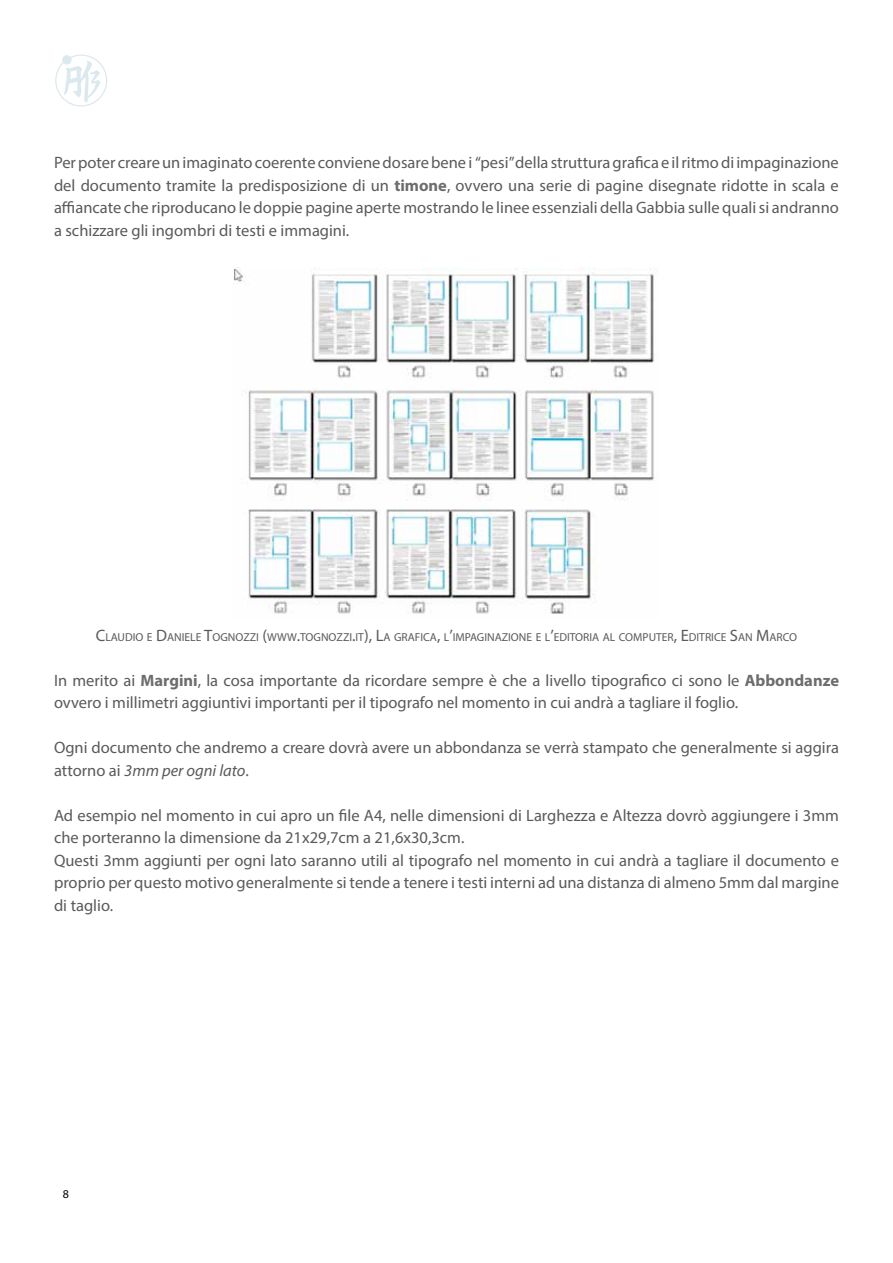
<style>
.page{position:relative;width:893px;height:1263px;background:#fff}
.page>*{position:absolute;margin:0;border:0;box-sizing:border-box;transform-origin:0 0}
.t1{font:16.5px/22.5px "Myriad Pro";color:#5a5a5a}
.t2{font:12px "Myriad Pro";color:#000}
.t3{font:11.55px "Myriad Pro";color:#5a5a5a}
.s1{font-weight:700;color:#6d6d6d}
.s2{font-size:16.5px}
.s3{font-style:italic}
</style>
<div class="page">
<svg style="left:55px;top:54px;width:52px;height:53px"></svg>
<svg style="left:62px;top:55px;width:10px;height:10px"></svg>
<img style="left:233px;top:268px;width:424px;height:346px">
<p class="t1" style="left:54px;top:151px;width:786px;text-align:justify">Per poter creare un imaginato coerente conviene dosare bene i “pesi” della struttura grafica e il ritmo di impaginazione del documento tramite la predisposizione di un <span class="s1">timone</span>, ovvero una serie di pagine disegnate ridotte in scala e affiancate che riproducano le doppie pagine aperte mostrando le linee essenziali della Gabbia sulle quali si andranno a schizzare gli ingombri di testi e immagini.</p>
<p class="t3" style="left:96px;top:630px;width:78px"><span class="s2">C</span>LAUDIO E <span class="s2">D</span>ANIE</p>
<p class="t3" style="left:190px;top:630px;width:325px">LE <span class="s2">T</span>OGNOZZI <span class="s2">(</span>WWW<span class="s2">.</span>TOGNOZZI<span class="s2">.</span>IT<span class="s2">), L</span>A GRAFICA<span class="s2">,</span> L<span class="s2">’</span>IMPAGINAZIONE</p>
<p class="t3" style="left:536px;top:630px;width:38px">E L<span class="s2">’</span>EDITORIA</p>
<p class="t3" style="left:603px;top:630px;width:100px">AL COMPUTER<span class="s2">, E</span>DITRICE</p>
<p class="t3" style="left:730px;top:630px;width:48px"><span class="s2">S</span>AN <span class="s2">M</span>ARCO</p>
<p class="t1" style="left:54px;top:669px;width:786px">In merito ai <span class="s1">Margini</span>, la cosa importante da ricordare sempre è che a livello tipografico ci sono le <span class="s1">Abbondanze </span>ovvero i millimetri aggiuntivi importanti per il tipografo nel momento in cui andrà a tagliare il foglio.</p>
<p class="t1" style="left:54px;top:736px;width:786px">Ogni documento che andremo a creare dovrà avere un abbondanza se verrà stampato che generalmente si aggira attorno ai <span class="s3">3mm per ogni lato</span>.</p>
<p class="t1" style="left:54px;top:804px;width:786px">Ad esempio nel momento in cui apro un file A4, nelle dimensioni di Larghezza e Altezza dovrò aggiungere i 3mm che porteranno la dimensione da 21x29,7cm a 21,6x30,3cm.<br>Questi 3mm aggiunti per ogni lato saranno utili al tipografo nel momento in cui andrà a tagliare il documento e proprio per questo motivo generalmente si tende a tenere i testi interni ad una distanza di almeno 5mm dal margine di taglio.</p>
<p class="t2" style="left:63px;top:1186px;width:8px">8</p>
</div>
